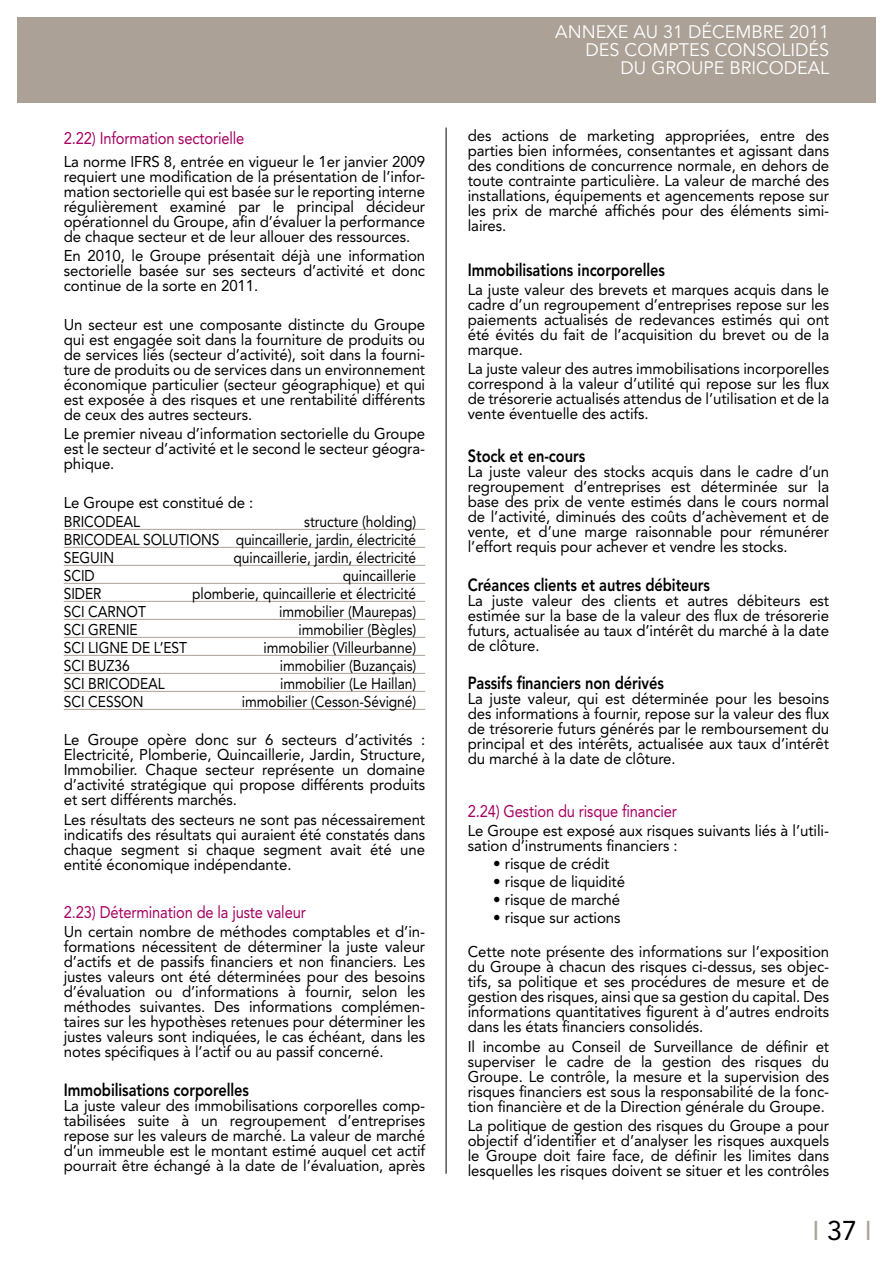
<style>
.page{position:relative;width:893px;height:1263px;background:#fff}
.page>*{position:absolute;margin:0;border:0;box-sizing:border-box;transform-origin:0 0}
.t1{font:27px "Avenir";color:#aca196}
.t2{font:18px/18px "Avenir";color:#fff;text-align:right}
.t3{font:800 17.55px "Avenir";letter-spacing:-.005em;color:#000;scale:.83 1}
.t4{font:16.8px "Avenir";letter-spacing:-.01em;color:#a60061;scale:.88 1}
.t5{font:15.6px/15px "Avenir";letter-spacing:-.005em;color:#000;text-align:justify}
.t6{font:15.6px/18px "Avenir";letter-spacing:-.005em;color:#000;text-align:justify;scale:.89 1}
.s1{color:#000}
</style>
<div class="page">
<div style="left:17px;top:17px;width:859px;height:85px;background:#aca196"></div>
<hr style="left:446px;top:128px;width:1px;height:1046px;background:#000">
<hr style="left:64px;top:529px;width:361px;height:1px;background:#aca196">
<hr style="left:64px;top:547px;width:361px;height:1px;background:#aca196">
<hr style="left:64px;top:565px;width:361px;height:1px;background:#aca196">
<hr style="left:64px;top:583px;width:361px;height:1px;background:#aca196">
<hr style="left:64px;top:601px;width:361px;height:1px;background:#aca196">
<hr style="left:64px;top:619px;width:361px;height:1px;background:#aca196">
<hr style="left:64px;top:637px;width:361px;height:1px;background:#aca196">
<hr style="left:64px;top:655px;width:361px;height:1px;background:#aca196">
<hr style="left:64px;top:673px;width:361px;height:1px;background:#aca196">
<hr style="left:64px;top:691px;width:361px;height:1px;background:#aca196">
<hr style="left:64px;top:709px;width:361px;height:1px;background:#aca196">
<p class="t4" style="left:64px;top:128px;width:207px">2.22) Information sectorielle</p>
<p class="t5" style="left:64px;top:154px;width:363px">La norme IFRS 8, entrée en vigueur le 1er janvier 2009 requiert une modification de la présentation de l’infor&shy;mation sectorielle qui est basée sur le reporting interne régulièrement examiné par le principal décideur opérationnel du Groupe, afin d’évaluer la performance de chaque secteur et de leur allouer des ressources.</p>
<p class="t5" style="left:64px;top:248px;width:363px">En 2010, le Groupe présentait déjà une information sectorielle basée sur ses secteurs d’activité et donc continue de la sorte en 2011.</p>
<p class="t5" style="left:64px;top:317px;width:363px">Un secteur est une composante distincte du Groupe qui est engagée soit dans la fourniture de produits ou de services liés (secteur d’activité), soit dans la fourni&shy;ture de produits ou de services dans un environnement économique particulier (secteur géographique) et qui est exposée à des risques et une rentabilité différents de ceux des autres secteurs.</p>
<p class="t5" style="left:64px;top:426px;width:363px">Le premier niveau d’information sectorielle du Groupe est le secteur d’activité et le second le secteur géogra&shy;phique.</p>
<p class="t5" style="left:64px;top:492px;width:191px;line-height:19.4px">Le Groupe est constitué de :<br>BRICODEAL</p>
<p class="t6" style="left:64px;top:512px;width:398px;text-indent:240px">structure (holding)<br>BRICODEAL SOLUTIONS quincaillerie, jardin, électricité SEGUIN</p>
<p class="t6" style="left:234px;top:548px;width:207px">quincaillerie, jardin, électricité</p>
<p class="t6" style="left:64px;top:566px;width:36px">SCID</p>
<p class="t6" style="left:343px;top:566px;width:84px">quincaillerie</p>
<p class="t6" style="left:64px;top:584px;width:44px">SIDER</p>
<p class="t6" style="left:192px;top:584px;width:253px">plomberie, quincaillerie et électricité</p>
<p class="t6" style="left:64px;top:602px;width:94px">SCI CARNOT</p>
<p class="t6" style="left:279px;top:602px;width:156px">immobilier (Maurepas)</p>
<p class="t6" style="left:64px;top:620px;width:85px">SCI GRENIE</p>
<p class="t6" style="left:298px;top:620px;width:134px">immobilier (Bègles)</p>
<p class="t6" style="left:64px;top:638px;width:140px">SCI LIGNE DE L’EST</p>
<p class="t6" style="left:264px;top:638px;width:173px">immobilier (Villeurbanne)</p>
<p class="t6" style="left:64px;top:656px;width:76px">SCI BUZ36</p>
<p class="t6" style="left:280px;top:656px;width:155px">immobilier (Buzançais)</p>
<p class="t6" style="left:64px;top:674px;width:115px">SCI BRICODEAL</p>
<p class="t6" style="left:280px;top:674px;width:155px">immobilier (Le Haillan)</p>
<p class="t6" style="left:64px;top:692px;width:91px">SCI CESSON</p>
<p class="t6" style="left:242px;top:692px;width:197px">immobilier (Cesson-Sévigné)</p>
<p class="t5" style="left:64px;top:732px;width:363px">Le Groupe opère donc sur 6 secteurs d’activités :<br>Electricité, Plomberie, Quincaillerie, Jardin, Structure, Immobilier. Chaque secteur représente un domaine d’activité stratégique qui propose différents produits et sert différents marchés.</p>
<p class="t5" style="left:64px;top:812px;width:363px">Les résultats des secteurs ne sont pas nécessairement indicatifs des résultats qui auraient été constatés dans chaque segment si chaque segment avait été une entité économique indépendante.</p>
<p class="t4" style="left:64px;top:902px;width:277px">2.23) Détermination de la juste valeur</p>
<p class="t5" style="left:64px;top:924px;width:363px">Un certain nombre de méthodes comptables et d’in&shy;formations nécessitent de déterminer la juste valeur d’actifs et de passifs financiers et non financiers. Les justes valeurs ont été déterminées pour des besoins d’évaluation ou d’informations à fournir, selon les méthodes suivantes. Des informations complémen&shy;taires sur les hypothèses retenues pour déterminer les justes valeurs sont indiquées, le cas échéant, dans les notes spécifiques à l’actif ou au passif concerné.</p>
<p class="t3" style="left:64px;top:1080px;width:225px">Immobilisations corporelles</p>
<p class="t5" style="left:64px;top:1098px;width:363px">La juste valeur des immobilisations corporelles comp&shy;tabilisées suite à un regroupement d’entreprises repose sur les valeurs de marché. La valeur de marché d’un immeuble est le montant estimé auquel cet actif pourrait être échangé à la date de l’évaluation, après</p>
<p class="t2" style="left:555px;top:23px;width:275px">ANNEXE AU 31 DÉCEMBRE 2011<br>DES COMPTES CONSOLIDÉS<br>DU GROUPE BRICODEAL</p>
<p class="t5" style="left:468px;top:128px;width:363px">des actions de marketing appropriées, entre des parties bien informées, consentantes et agissant dans des conditions de concurrence normale, en dehors de toute contrainte particulière. La valeur de marché des installations, équipements et agencements repose sur les prix de marché affichés pour des éléments simi&shy;laires.</p>
<p class="t3" style="left:468px;top:259px;width:239px">Immobilisations incorporelles</p>
<p class="t5" style="left:468px;top:282px;width:363px">La juste valeur des brevets et marques acquis dans le cadre d’un regroupement d’entreprises repose sur les paiements actualisés de redevances estimés qui ont été évités du fait de l’acquisition du brevet ou de la marque.</p>
<p class="t5" style="left:468px;top:361px;width:363px">La juste valeur des autres immobilisations incorporelles correspond à la valeur d’utilité qui repose sur les flux de trésorerie actualisés attendus de l’utilisation et de la vente éventuelle des actifs.</p>
<p class="t3" style="left:468px;top:445px;width:143px">Stock et en-cours</p>
<p class="t5" style="left:468px;top:464px;width:363px">La juste valeur des stocks acquis dans le cadre d’un regroupement d’entreprises est déterminée sur la base des prix de vente estimés dans le cours normal de l’activité, diminués des coûts d’achèvement et de vente, et d’une marge raisonnable pour rémunérer l’effort requis pour achever et vendre les stocks.</p>
<p class="t3" style="left:468px;top:574px;width:293px">Créances clients et autres débiteurs</p>
<p class="t5" style="left:468px;top:593px;width:363px">La juste valeur des clients et autres débiteurs est estimée sur la base de la valeur des flux de trésorerie futurs, actualisée au taux d’intérêt du marché à la date de clôture.</p>
<p class="t3" style="left:468px;top:672px;width:238px">Passifs financiers non dérivés</p>
<p class="t5" style="left:468px;top:691px;width:363px">La juste valeur, qui est déterminée pour les besoins des informations à fournir, repose sur la valeur des flux de trésorerie futurs générés par le remboursement du principal et des intérêts, actualisée aux taux d’intérêt du marché à la date de clôture.</p>
<p class="t4" style="left:468px;top:801px;width:239px">2.24) Gestion du risque financier</p>
<p class="t5" style="left:468px;top:823px;width:363px">Le Groupe est exposé aux risques suivants liés à l’utili&shy;sation d’instruments financiers :</p>
<p class="t5" style="left:493px;top:856px;width:118px">• risque de crédit</p>
<p class="t5" style="left:493px;top:874px;width:133px">• risque de liquidité</p>
<p class="t5" style="left:493px;top:892px;width:128px">• risque de marché</p>
<p class="t5" style="left:468px;top:900px;width:363px;line-height:34.2px;text-indent:26px">• risque sur actions<br>Cette note présente des informations sur l’exposition</p>
<p class="t5" style="left:468px;top:959px;width:363px">du Groupe à chacun des risques ci-dessus, ses objec&shy;tifs, sa politique et ses procédures de mesure et de gestion des risques, ainsi que sa gestion du capital. Des informations quantitatives figurent à d’autres endroits dans les états financiers consolidés.</p>
<p class="t5" style="left:468px;top:1039px;width:363px">Il incombe au Conseil de Surveillance de définir et superviser le cadre de la gestion des risques du Groupe. Le contrôle, la mesure et la supervision des risques financiers est sous la responsabilité de la fonc&shy;tion financière et de la Direction générale du Groupe.</p>
<p class="t5" style="left:468px;top:1118px;width:363px">La politique de gestion des risques du Groupe a pour objectif d’identifier et d’analyser les risques auxquels le Groupe doit faire face, de définir les limites dans lesquelles les risques doivent se situer et les contrôles</p>
<h1 class="t1" style="left:813px;top:1215px;width:61px">I <span class="s1">37</span> I</h1>
</div>
